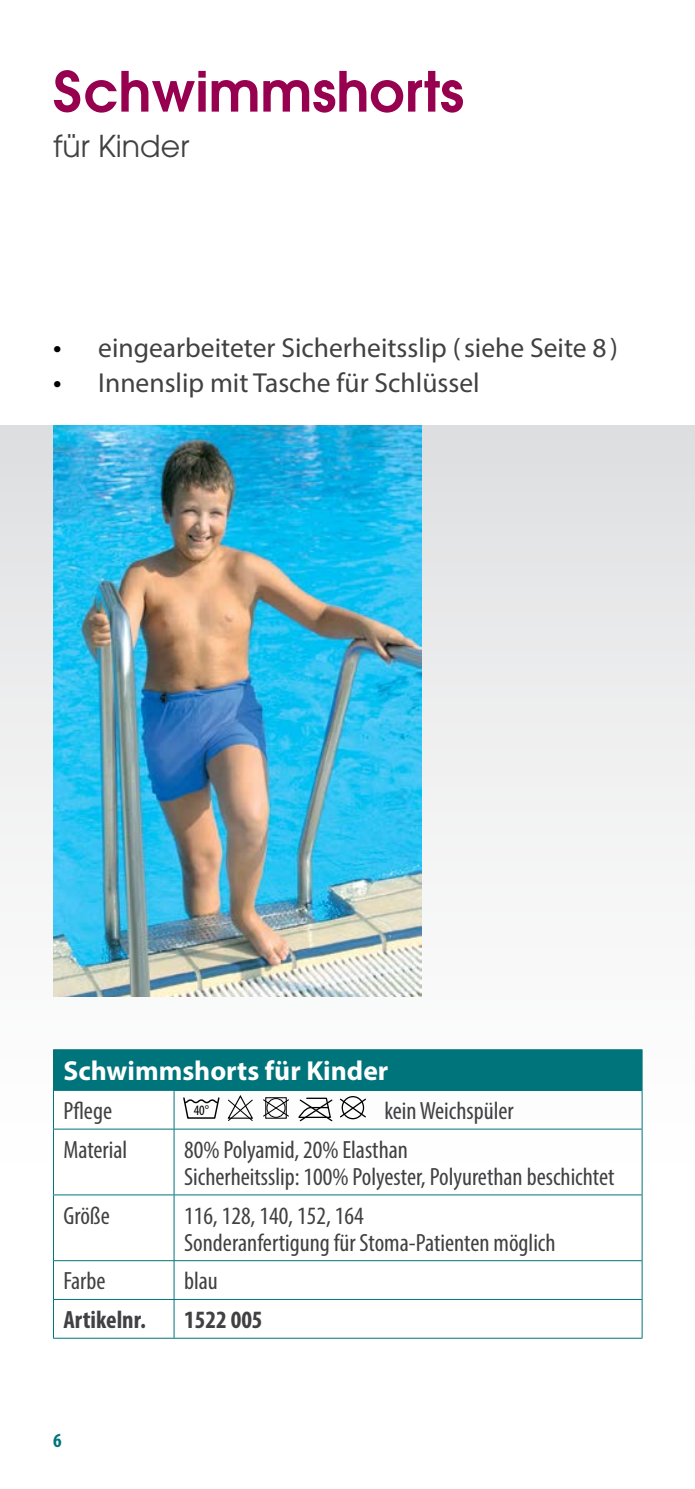
<style>
.page{position:relative;width:695px;height:1489px;background:#fff}
.page>*{position:absolute;margin:0;border:0;box-sizing:border-box;transform-origin:0 0}
.t1{font:600 55px "ITC Avant Garde Pro";color:#96004f}
.t2{font:30px "ITC Avant Garde Pro";color:#414042}
.t3{font:27.5px "Myriad Pro";color:#414042}
.t4{font:700 27.5px "Myriad Pro";color:#fff}
.t5{font:condensed 25px/27px "Myriad Pro";color:#414042}
.t6{font:700 condensed 25px "Myriad Pro";color:#414042}
.t7{font:700 condensed 20px "Myriad Pro";color:#00747b}
.t8{font:condensed 14.5px "Myriad Pro";color:#000}
.s1{font-size:30px;color:#000}
.s2{font-style:inherit}
</style>
<div class="page">
<div style="left:0;top:425px;width:694px;height:1063px;background:linear-gradient(to bottom,#e3e4e5,#fff)"></div>
<div style="left:53px;top:1049px;width:589px;height:41px;background:#00747b"></div>
<svg style="left:54px;top:1090px;width:120px;height:247px"></svg>
<div style="left:174px;top:1299px;width:468px;height:39px;background:#fff"></div>
<hr style="left:53px;top:1090px;width:1px;height:38px;background:#00747b">
<hr style="left:174px;top:1090px;width:1px;height:38px;background:#00747b">
<hr style="left:641px;top:1090px;width:1px;height:38px;background:#00747b">
<hr style="left:53px;top:1128px;width:121px;height:1px;background:#00747b">
<hr style="left:53px;top:1129px;width:1px;height:65px;background:#00747b">
<hr style="left:174px;top:1128px;width:468px;height:1px;background:#00747b">
<hr style="left:174px;top:1129px;width:1px;height:65px;background:#00747b">
<hr style="left:641px;top:1129px;width:1px;height:65px;background:#00747b">
<hr style="left:53px;top:1194px;width:121px;height:1px;background:#00747b">
<hr style="left:53px;top:1195px;width:1px;height:65px;background:#00747b">
<hr style="left:174px;top:1194px;width:468px;height:1px;background:#00747b">
<hr style="left:174px;top:1195px;width:1px;height:65px;background:#00747b">
<hr style="left:641px;top:1195px;width:1px;height:65px;background:#00747b">
<hr style="left:53px;top:1260px;width:121px;height:1px;background:#00747b">
<hr style="left:53px;top:1260px;width:1px;height:38px;background:#00747b">
<hr style="left:174px;top:1260px;width:468px;height:1px;background:#00747b">
<hr style="left:174px;top:1260px;width:1px;height:38px;background:#00747b">
<hr style="left:641px;top:1260px;width:1px;height:38px;background:#00747b">
<hr style="left:53px;top:1298px;width:121px;height:1px;background:#00747b">
<hr style="left:53px;top:1299px;width:1px;height:38px;background:#00747b">
<hr style="left:174px;top:1298px;width:468px;height:1px;background:#00747b">
<hr style="left:174px;top:1299px;width:1px;height:38px;background:#00747b">
<hr style="left:641px;top:1299px;width:1px;height:38px;background:#00747b">
<hr style="left:53px;top:1337px;width:121px;height:1px;background:#00747b">
<hr style="left:174px;top:1337px;width:468px;height:1px;background:#00747b">
<img style="left:53px;top:425px;width:368px;height:571px">
<svg style="left:183px;top:1097px;width:36px;height:21px"></svg>
<svg style="left:226px;top:1094px;width:28px;height:27px"></svg>
<svg style="left:298px;top:1097px;width:34px;height:24px"></svg>
<div style="left:341px;top:1095px;width:23px;height:24px;border:1px solid #000;border-radius:50%"></div>
<svg style="left:339px;top:1097px;width:27px;height:21px"></svg>
<div style="left:265px;top:1097px;width:22px;height:21px;border:1px solid #000"></div>
<svg style="left:263px;top:1098px;width:26px;height:19px"></svg>
<h1 class="t1" style="left:53px;top:55px;width:412px">Schwimmshorts</h1>
<p class="t2" style="left:53px;top:127px;width:138px">für Kinder</p>
<p class="t3" style="left:53px;top:331px;width:566px"><span class="s1">•</span> eingearbeiteter Sicherheitsslip (siehe Seite 8)</p>
<p class="t3" style="left:53px;top:366px;width:428px"><span class="s1">•</span> Innenslip mit Tasche für Schlüssel</p>
<p class="t4" style="left:63px;top:1053px;width:326px">Schwimmshorts für Kinder</p>
<p class="t5" style="left:63px;top:1096px;width:50px">Pflege</p>
<p class="t5" style="left:384px;top:1096px;width:131px">kein Weichspüler</p>
<p class="t5" style="left:63px;top:1135px;width:65px">Material</p>
<p class="t5" style="left:184px;top:1135px;width:432px">80% Polyamid, 20% Elasthan<br>Sicherheitsslip: 100% Polyester, Polyurethan beschichtet</p>
<p class="t5" style="left:63px;top:1201px;width:48px">Größe</p>
<p class="t5" style="left:184px;top:1201px;width:373px">116, 128, 140, 152, 164<br>Sonderanfertigung für Stoma-Patienten möglich</p>
<p class="t5" style="left:63px;top:1267px;width:44px">Farbe</p>
<p class="t5" style="left:184px;top:1267px;width:35px">blau</p>
<p class="t6" style="left:63px;top:1304px;width:84px">Artikelnr.</p>
<p class="t6" style="left:184px;top:1304px;width:80px">1522 005</p>
<p class="t8" style="left:194px;top:1101px;width:17px">40<span class="s2">°</span></p>
<p class="t7" style="left:53px;top:1427px;width:10px">6</p>
</div>
